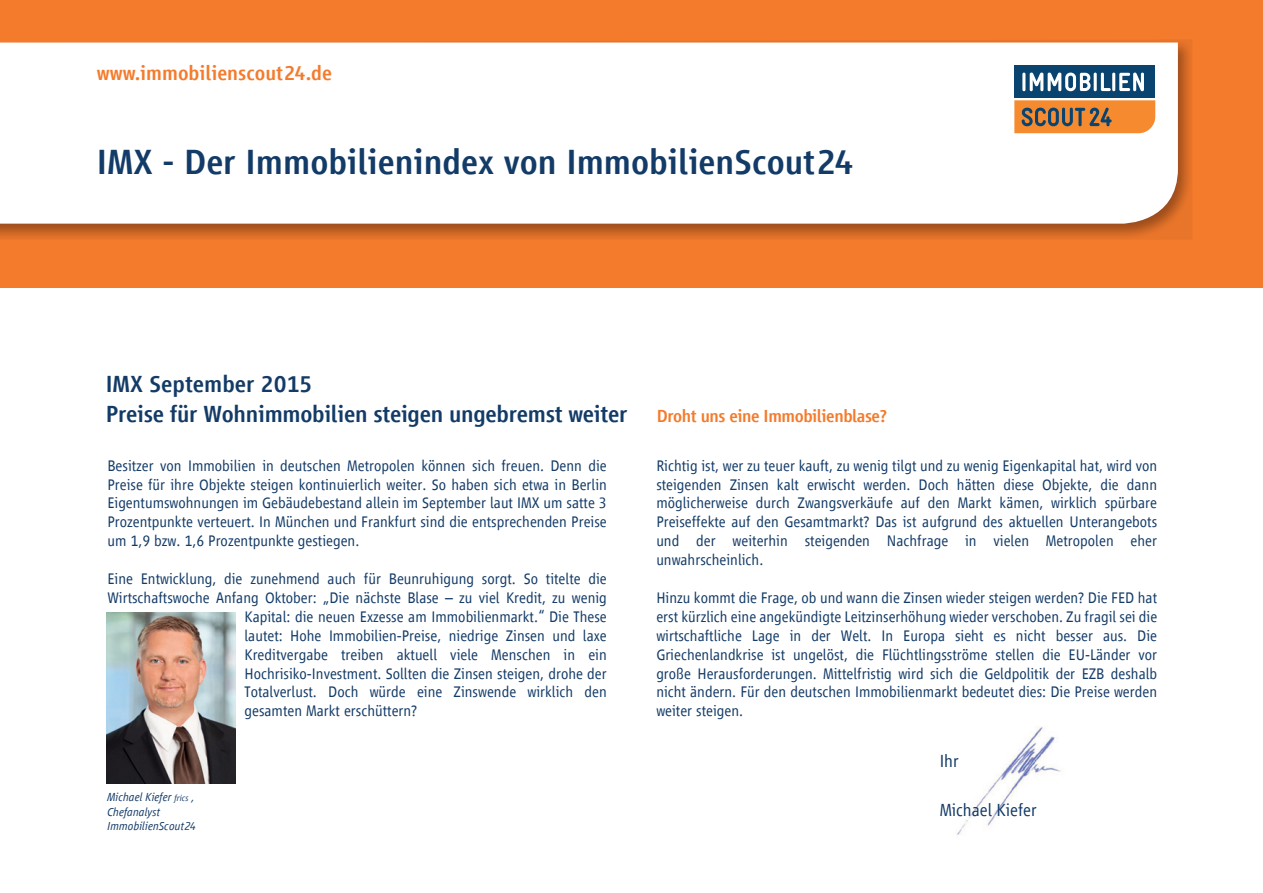
<style>
.page{position:relative;width:1263px;height:893px;background:#fff}
.page>*{position:absolute;margin:0;border:0;box-sizing:border-box;transform-origin:0 0}
.t1{font:500 36px "Scout Vialog";color:#133b67}
.t2{font:500 24px/30px "Scout Vialog";letter-spacing:-.01em;color:#133b67}
.t3{font:500 21px "Scout Vialog";color:#f47b2c}
.t4{font:300 18px "Scout Vialog";color:#133b67}
.t5{font:300 15.75px/18.9px "Scout Vialog";color:#133b67;text-align:justify}
.t6{font:italic 300 12px/14.4px "Scout Vialog";color:#133b67}
.s1{font-size:18px;color:#f47b2c}
.s2{font-size:9px}
</style>
<div class="page">
<div style="left:0;top:0;width:1263px;height:287px;background:#f47b2c"></div>
<svg style="left:0;top:40px;width:1192px;height:199px"></svg>
<div style="left:0;top:43px;width:1178px;height:181px;background:#fff"></div>
<div style="left:1014px;top:94px;width:141px;height:9px;background:#fff"></div>
<div style="left:1014px;top:65px;width:141px;height:33px;background:#094370"></div>
<svg style="left:1014px;top:100px;width:141px;height:33px"></svg>
<hr style="left:1022px;top:73px;width:3px;height:18px;background:#fff;border-radius:2px">
<svg style="left:1030px;top:73px;width:60px;height:18px"></svg>
<hr style="left:1094px;top:73px;width:3px;height:18px;background:#fff;border-radius:2px">
<svg style="left:1101px;top:73px;width:10px;height:18px"></svg>
<hr style="left:1112px;top:73px;width:3px;height:18px;background:#fff;border-radius:2px">
<svg style="left:1119px;top:73px;width:25px;height:18px"></svg>
<img style="left:957px;top:726px;width:105px;height:109px">
<img style="left:106px;top:612px;width:130px;height:171px">
<h3 class="t3" style="left:97px;top:62px;width:237px">www.immobilienscout24.de</h3>
<h1 class="t1" style="left:97px;top:142px;width:758px">IMX - Der Immobilienindex von ImmobilienScout24</h1>
<h2 class="t2" style="left:106px;top:369px;width:783px">IMX September 2015<br>Preise für Wohnimmobilien steigen ungebremst weiter <span class="s1">Droht uns eine Immobilienblase?</span></h2>
<p class="t5" style="left:107px;top:456px;width:501px">Besitzer von Immobilien in deutschen Metropolen können sich freuen. Denn die Preise für ihre Objekte steigen kontinuierlich weiter. So haben sich etwa in Berlin Eigentumswohnungen im Gebäudebestand allein im September laut IMX um satte 3<br>Prozentpunkte verteuert. In München und Frankfurt sind die entsprechenden Preise um 1,9 bzw. 1,6 Prozentpunkte gestiegen.</p>
<p class="t5" style="left:107px;top:569px;width:501px">Eine Entwicklung, die zunehmend auch für Beunruhigung sorgt. So titelte die</p>
<p class="t5" style="left:107px;top:588px;width:501px">Wirtschaftswoche Anfang Oktober: „Die nächste Blase – zu viel Kredit, zu wenig</p>
<p class="t5" style="left:244px;top:607px;width:364px">Kapital: die neuen Exzesse am Immobilienmarkt.“ Die These</p>
<p class="t5" style="left:244px;top:626px;width:364px">lautet: Hohe Immobilien-Preise, niedrige Zinsen und laxe</p>
<p class="t5" style="left:244px;top:645px;width:364px">Kreditvergabe treiben aktuell viele Menschen in ein</p>
<p class="t5" style="left:244px;top:664px;width:364px">Hochrisiko-Investment. Sollten die Zinsen steigen, drohe der</p>
<p class="t5" style="left:244px;top:683px;width:364px">Totalverlust. Doch würde eine Zinswende wirklich den</p>
<p class="t5" style="left:244px;top:702px;width:174px">gesamten Markt erschüttern?</p>
<p class="t5" style="left:656px;top:456px;width:502px">Richtig ist, wer zu teuer kauft, zu wenig tilgt und zu wenig Eigenkapital hat, wird von steigenden Zinsen kalt erwischt werden. Doch hätten diese Objekte, die dann möglicherweise durch Zwangsverkäufe auf den Markt kämen, wirklich spürbare Preiseffekte auf den Gesamtmarkt? Das ist aufgrund des aktuellen Unterangebots und der weiterhin steigenden Nachfrage in vielen Metropolen eher unwahrscheinlich.</p>
<p class="t5" style="left:656px;top:588px;width:502px">Hinzu kommt die Frage, ob und wann die Zinsen wieder steigen werden? Die FED hat erst kürzlich eine angekündigte Leitzinserhöhung wieder verschoben. Zu fragil sei die wirtschaftliche Lage in der Welt. In Europa sieht es nicht besser aus. Die Griechenlandkrise ist ungelöst, die Flüchtlingsströme stellen die EU-Länder vor große Herausforderungen. Mittelfristig wird sich die Geldpolitik der EZB deshalb nicht ändern. Für den deutschen Immobilienmarkt bedeutet dies: Die Preise werden weiter steigen.</p>
<p class="t4" style="left:940px;top:751px;width:21px">Ihr</p>
<p class="t4" style="left:940px;top:800px;width:99px">Michael Kiefer</p>
<p class="t6" style="left:107px;top:790px;width:90px">Michael Kiefer <span class="s2">frics</span> ,<br>Chefanalyst<br>ImmobilienScout24</p>
</div>
